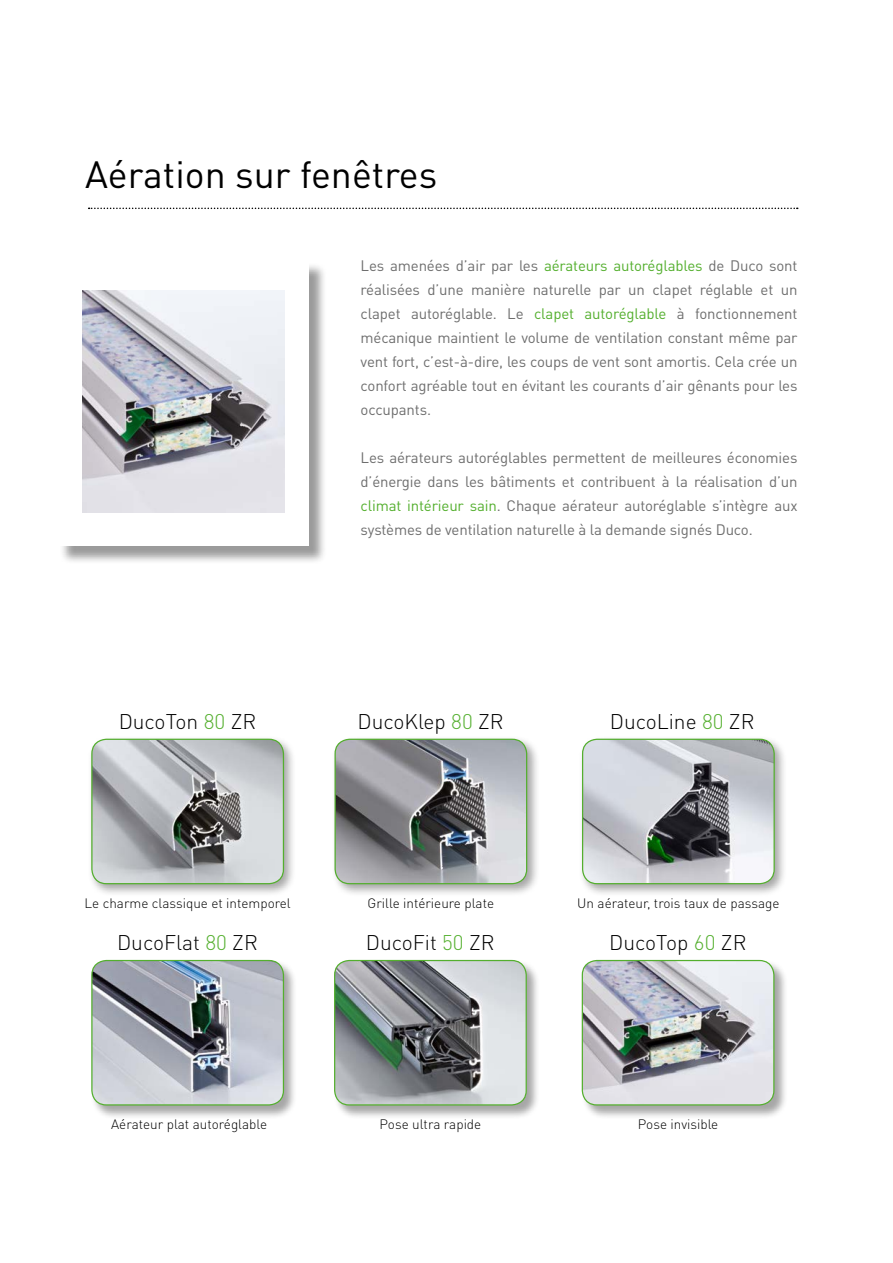
<style>
.page{position:relative;width:893px;height:1263px;background:#fff}
.page>*{position:absolute;margin:0;border:0;box-sizing:border-box;transform-origin:0 0}
.t1{font:37.5px "DINOT";color:#000}
.t2{font:300 21px "DINOT";color:#000}
.t3{font:15px/24px "DINOT";letter-spacing:-.01em;color:#6e6e6e;text-align:justify}
.t4{font:300 13.5px "DINOT";color:#000}
.s1{color:#54af2e}
</style>
<div class="page">
<div style="left:59px;top:262px;width:269px;height:303px;background:#000;opacity:.4"></div>
<div style="left:57px;top:259px;width:252px;height:287px;background:#fff"></div>
<svg style="left:89px;top:208px;width:709px;height:1px"></svg>
<img style="left:83px;top:291px;width:202px;height:221px">
<div style="left:91px;top:959px;width:207px;height:160px;background:#000;opacity:.35"></div>
<img style="left:92px;top:960px;width:191px;height:145px">
<div style="left:91px;top:960px;width:193px;height:145px;border:1px solid #54af2e;border-radius:15px"></div>
<div style="left:581px;top:959px;width:207px;height:160px;background:#000;opacity:.35"></div>
<img style="left:582px;top:960px;width:192px;height:145px">
<div style="left:582px;top:960px;width:192px;height:145px;border:1px solid #54af2e;border-radius:15px"></div>
<div style="left:334px;top:959px;width:206px;height:160px;background:#000;opacity:.35"></div>
<img style="left:335px;top:960px;width:191px;height:145px">
<div style="left:334px;top:960px;width:193px;height:145px;border:1px solid #54af2e;border-radius:15px"></div>
<div style="left:331px;top:735px;width:209px;height:162px;background:#000;opacity:.35"></div>
<img style="left:335px;top:739px;width:192px;height:145px">
<div style="left:334px;top:739px;width:193px;height:145px;border:1px solid #54af2e;border-radius:15px"></div>
<div style="left:578px;top:735px;width:209px;height:162px;background:#000;opacity:.35"></div>
<img style="left:583px;top:739px;width:191px;height:145px">
<div style="left:582px;top:739px;width:193px;height:145px;border:1px solid #54af2e;border-radius:15px"></div>
<div style="left:88px;top:735px;width:209px;height:162px;background:#000;opacity:.35"></div>
<img style="left:92px;top:739px;width:191px;height:145px">
<div style="left:91px;top:739px;width:193px;height:145px;border:1px solid #54af2e;border-radius:15px"></div>
<h1 class="t1" style="left:85px;top:149px;width:354px">Aération sur fenêtres</h1>
<p class="t3" style="left:361px;top:253px;width:438px">Les amenées d’air par les <span class="s1">aérateurs autoréglables</span> de Duco sont réalisées d’une manière naturelle par un clapet réglable et un clapet autoréglable. Le <span class="s1">clapet autoréglable</span> à fonctionnement mécanique maintient le volume de ventilation constant même par vent fort, c’est-à-dire, les coups de vent sont amortis. Cela crée un confort agréable tout en évitant les courants d’air gênants pour les occupants.</p>
<p class="t3" style="left:361px;top:445px;width:438px">Les aérateurs autoréglables permettent de meilleures économies d’énergie dans les bâtiments et contribuent à la réalisation d’un <span class="s1">climat intérieur sain</span>. Chaque aérateur autoréglable s’intègre aux systèmes de ventilation naturelle à la demande signés Duco.</p>
<h2 class="t2" style="left:119px;top:707px;width:139px">DucoTon <span class="s1">80</span> ZR</h2>
<h2 class="t2" style="left:358px;top:707px;width:148px">DucoKlep <span class="s1">80</span> ZR</h2>
<h2 class="t2" style="left:610px;top:707px;width:146px">DucoLine <span class="s1">80</span> ZR</h2>
<p class="t4" style="left:85px;top:894px;width:208px">Le charme classique et intemporel</p>
<h2 class="t2" style="left:117px;top:928px;width:142px">DucoFlat <span class="s1">80</span> ZR</h2>
<p class="t4" style="left:368px;top:894px;width:128px">Grille intérieure plate</p>
<p class="t4" style="left:577px;top:894px;width:204px">Un aérateur, trois taux de passage</p>
<h2 class="t2" style="left:366px;top:928px;width:130px">DucoFit <span class="s1">50</span> ZR</h2>
<h2 class="t2" style="left:609px;top:928px;width:139px">DucoTop <span class="s1">60</span> ZR</h2>
<p class="t4" style="left:111px;top:1115px;width:157px">Aérateur plat autoréglable</p>
<p class="t4" style="left:380px;top:1115px;width:103px">Pose ultra rapide</p>
<p class="t4" style="left:638px;top:1115px;width:82px">Pose invisible</p>
</div>
